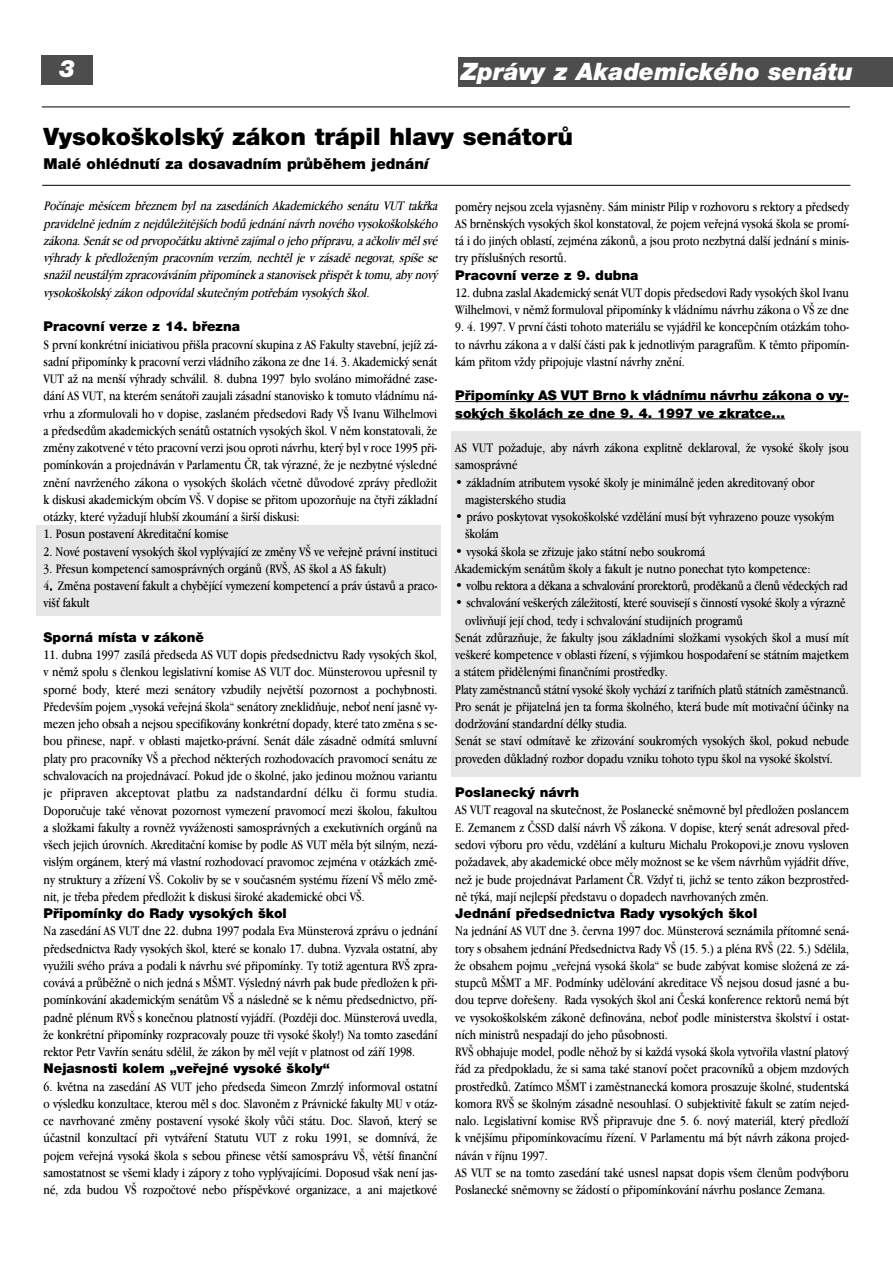
<style>
.page{position:relative;width:893px;height:1262px;background:#fff}
.page>*{position:absolute;margin:0;border:0;box-sizing:border-box;transform-origin:0 0}
.t1{font:900 24px "Helvetica Neue CE";color:#000}
.t2{font:italic 900 24px "Helvetica Neue CE";color:#fff}
.t3{font:900 15px "Helvetica Neue CE";color:#000}
.t4{font:13.5px/17.2px "Apple Garamond CE";color:#000;text-align:justify}
.t5{font:italic 13.5px/17.2px "Apple Garamond CE";color:#000}
.t6{font:900 13.5px/17.2px "Helvetica Neue CE";color:#000}
.t7{font:13.5px "Apple Garamond CE";letter-spacing:-.02em;color:#000}
.s1{font-style:italic}
</style>
<div class="page">
<div style="left:451px;top:431px;width:409px;height:346px;background:#e6e6e6"></div>
<div style="left:36px;top:525px;width:404px;height:91px;background:#e6e6e6"></div>
<div style="left:458px;top:57px;width:434px;height:30px;background:#4d4d4d"></div>
<div style="left:42px;top:55px;width:51px;height:29px;background:#4d4d4d"></div>
<hr style="left:42px;top:106px;width:808px;height:1px;background:#000">
<hr style="left:455px;top:401px;width:154px;height:1px;background:#000">
<hr style="left:609px;top:401px;width:33px;height:1px;background:#000">
<hr style="left:642px;top:401px;width:186px;height:1px;background:#000">
<svg style="left:828px;top:401px;width:20px;height:1px"></svg>
<hr style="left:455px;top:418px;width:330px;height:1px;background:#000">
<hr style="left:42px;top:185px;width:808px;height:1px;background:#000">
<h1 class="t2" style="left:59px;top:60px;width:18px">3</h1>
<h1 class="t2" style="left:461px;top:62px;width:393px">Zprávy z Akademického senátu</h1>
<h1 class="t1" style="left:44px;top:127px;width:531px">Vysoko‰kolsk˘ zákon trápil hlavy senátorÛ</h1>
<p class="t3" style="left:44px;top:158px;width:387px">Malé ohlédnutí za dosavadním prÛbûhem jednán<span class="s1">í</span></p>
<p class="t5" style="left:44px;top:199px;width:398px">Poãínaj e mûsícem bfieznem byl na zasedáních Akademického senátu VUT takfika pravidelnû j edním z nej dÛleÏitûj ‰ích bodÛ j ednání návrh nového vysoko‰kolského zákona.Senátse od prvopoãátku aktivnû zaj ímalo jeho pfiípravu,a aãkolivmûlsvé v˘hrady k pfiedloÏen˘m pracovním verzím, nechtûl j e v zásadû negovat, spí‰e se snaÏilneustál˘m zpracováváním pfiipomínek a stanovisek pfiispûtk tomu,aby nov˘ vysoko‰kolsk˘ zákon odpovídalskuteãn˘m potfiebám vysok˘ch ‰kol.</p>
<p class="t6" style="left:44px;top:319px;width:198px">Pracovní verze z 14. bfiezna</p>
<p class="t4" style="left:44px;top:337px;width:395px">S první konkrétní iniciativou pfii‰la pracovní skupina z AS Fakulty stavební, jejíÏ zá&shy;sadní pfiipomínky k pracovní verzi vládního zákona ze dne 14. 3. Akademick˘ senát VUT aÏ na men‰í v˘hrady schválil. 8. dubna 1997 bylo svoláno mimofiádné zase&shy;dání AS VUT, na kterém senátofii zaujali zásadní stanovisko k tomuto vládnímu ná&shy;vrhu a zformulovali ho v dopise, zaslaném pfiedsedovi Rady V· Ivanu Wilhelmovi a pfiedsedÛm akademick˘ch senátÛ ostatních vysok˘ch ‰kol. V nûm konstatovali, Ïe zmûny zakotvené v této pracovní verzi jsou oproti návrhu, kter˘ byl v roce 1995 pfii&shy;pomínkován a projednáván v Parlamentu âR, tak v˘razné, Ïe je nezbytné v˘sledné znûní navrÏeného zákona o vysok˘ch ‰kolách vãetnû dÛvodové zprávy pfiedloÏit k diskusi akademick˘m obcím V·. V dopise se pfiitom upozorÀuje na ãtyfii základní otázky, které vyÏadují hlub‰í zkoumání a ‰ir‰í diskusi:</p>
<p class="t4" style="left:44px;top:527px;width:186px">1. Posun postavení Akreditaãní komise</p>
<p class="t4" style="left:44px;top:544px;width:395px">2. Nové postavení vysok˘ch ‰kol vypl˘vající ze zmûny V· ve vefiejnû právní instituci</p>
<p class="t4" style="left:44px;top:561px;width:344px">3. Pfiesun kompetencí samosprávn˘ch orgánÛ (RV·, AS ‰kol a AS fakult)</p>
<p class="t4" style="left:44px;top:578px;width:395px">4. Zmûna postavení fakult a chybûjící vymezení kompetencí a práv ústavÛ a praco&shy;vi‰È fakult</p>
<p class="t6" style="left:44px;top:630px;width:162px">Sporná místa v zákonû</p>
<p class="t4" style="left:44px;top:647px;width:395px">11. dubna 1997 zasílá pfiedseda AS VUT dopis pfiedsednictvu Rady vysok˘ch ‰kol, v nûmÏ spolu s ãlenkou legislativní komise AS VUT doc. Münsterovou upfiesnil ty sporné body, které mezi senátory vzbudily nejvût‰í pozornost a pochybnosti.<br>Pfiedev‰ím pojem „vysoká vefiejná ‰kola“ senátory zneklidÀuje, neboÈ není jasnû vy&shy;mezen jeho obsah a nejsou specifikovány konkrétní dopady, které tato zmûna s se&shy;bou pfiinese, napfi. v oblasti majetko-právní. Senát dále zásadnû odmítá smluvní platy pro pracovníky V· a pfiechod nûkter˘ch rozhodovacích pravomocí senátu ze schvalovacích na projednávací. Pokud jde o ‰kolné, jako jedinou moÏnou variantu je pfiipraven akceptovat platbu za nadstandardní délku ãi formu studia.<br>Doporuãuje také vûnovat pozornost vymezení pravomocí mezi ‰kolou, fakultou a sloÏkami fakulty a rovnûÏ vyváÏenosti samosprávn˘ch a exekutivních orgánÛ na v‰ech jejich úrovních. Akreditaãní komise by podle AS VUT mûla b˘t siln˘m, nezá&shy;visl˘m orgánem, kter˘ má vlastní rozhodovací pravomoc zejména v otázkách zmû&shy;ny struktury a zfiízení V·. Cokoliv by se v souãasném systému fiízení V· mûlo zmû&shy;nit, je tfieba pfiedem pfiedloÏit k diskusi ‰iroké akademické obci V·.</p>
<p class="t6" style="left:44px;top:906px;width:245px">Pfiipomínky do Rady vysok˘ch ‰kol</p>
<p class="t4" style="left:44px;top:923px;width:395px">Na zasedání AS VUT dne 22. dubna 1997 podala Eva Münsterová zprávu o jednání pfiedsednictva Rady vysok˘ch ‰kol, které se konalo 17. dubna. Vyzvala ostatní, aby vyuÏili svého práva a podali k návrhu své pfiipomínky. Ty totiÏ agentura RV· zpra&shy;covává a prÛbûÏnû o nich jedná s M·MT. V˘sledn˘ návrh pak bude pfiedloÏen k pfii&shy;pomínkování akademick˘m senátÛm V· a následnû se k nûmu pfiedsednictvo, pfií&shy;padnû plénum RV· s koneãnou platností vyjádfií. (Pozdûji doc. Münsterová uvedla, Ïe konkrétní pfiipomínky rozpracovaly pouze tfii vysoké ‰koly!) Na tomto zasedání rektor Petr Vavfiín senátu sdûlil, Ïe zákon by mûl vejít v platnost od záfií 1998.</p>
<p class="t6" style="left:44px;top:1061px;width:288px">Nejasnosti kolem „vefiejné vysoké ‰koly“</p>
<p class="t4" style="left:44px;top:1079px;width:395px">6. kvûtna na zasedání AS VUT jeho pfiedseda Simeon Zmrzl˘ informoval ostatní o v˘sledku konzultace, kterou mûl s doc. Slavonûm z Právnické fakulty MU v otáz&shy;ce navrhované zmûny postavení vysoké ‰koly vÛãi státu. Doc. SlavoÀ, kter˘ se úãastnil konzultací pfii vytváfiení Statutu VUT z roku 1991, se domnívá, Ïe pojem vefiejná vysoká ‰kola s sebou pfiinese vût‰í samosprávu V·, vût‰í finanãní samostatnost se v‰emi klady i zápory z toho vypl˘vajícími. Doposud v‰ak není jas&shy;né, zda budou V· rozpoãtové nebo pfiíspûvkové organizace, a ani majetkové</p>
<p class="t4" style="left:455px;top:199px;width:395px">pomûry nejsou zcela vyjasnûny. Sám ministr Pilip v rozhovoru s rektory a pfiedsedy AS brnûnsk˘ch vysok˘ch ‰kol konstatoval, Ïe pojem vefiejná vysoká ‰kola se promí&shy;tá i do jin˘ch oblastí, zejména zákonÛ, a jsou proto nezbytná dal‰í jednání s minis&shy;try pfiíslu‰n˘ch resortÛ.</p>
<p class="t6" style="left:455px;top:268px;width:185px">Pracovní verze z 9. dubna</p>
<p class="t4" style="left:455px;top:285px;width:395px">12. dubna zaslal Akademick˘ senát VUT dopis pfiedsedovi Rady vysok˘ch ‰kol Ivanu<br>Wilhelmovi, v nûmÏ formuloval pfiipomínky k vládnímu návrhu zákona o V· ze dne</p>
<p class="t4" style="left:455px;top:320px;width:395px">9. 4. 1997. V první ãásti tohoto materiálu se vyjádfiil ke koncepãním otázkám toho&shy;to návrhu zákona a v dal‰í ãásti pak k jednotliv˘m paragrafÛm. K tûmto pfiipomín&shy;kám pfiitom vÏdy pfiipojuje vlastní návrhy znûní.</p>
<p class="t6" style="left:455px;top:388px;width:395px">Pfiipomínky AS VUT Brno k vládnímu návrhu zákona o vy&shy;sok˘ch ‰kolách ze dne 9. 4. 1997 ve zkratce...</p>
<p class="t4" style="left:455px;top:440px;width:395px">AS VUT poÏaduje, aby návrh zákona explitnû deklaroval, Ïe vysoké ‰koly jsou samosprávné</p>
<p class="t4" style="left:465px;top:475px;width:351px;text-indent:-10px">• základním atributem vysoké ‰koly je minimálnû jeden akreditovan˘ obor magisterského studia</p>
<p class="t4" style="left:465px;top:509px;width:371px;text-indent:-10px">• právo poskytovat vysoko‰kolské vzdûlání musí b˘t vyhrazeno pouze vysok˘m ‰kolám</p>
<p class="t4" style="left:455px;top:544px;width:357px">• vysoká ‰kola se zfiizuje jako státní nebo soukromá<br>Akademick˘m senátÛm ‰koly a fakult je nutno ponechat tyto kompetence:</p>
<p class="t7" style="left:455px;top:580px;width:394px">• volbu rektora a dûkana a schvalování prorektorÛ, prodûkanÛ a ãlenÛ vûdeck˘ch rad</p>
<p class="t4" style="left:455px;top:596px;width:392px">• schvalování ve‰ker˘ch záleÏitostí, které souvisejí s ãinností vysoké ‰koly a v˘raznû</p>
<p class="t4" style="left:465px;top:613px;width:279px">ovlivÀují její chod, tedy i schvalování studijních programÛ</p>
<p class="t4" style="left:455px;top:630px;width:395px">Senát zdÛrazÀuje, Ïe fakulty jsou základními sloÏkami vysok˘ch ‰kol a musí mít</p>
<p class="t4" style="left:455px;top:647px;width:395px">ve‰keré kompetence v oblasti fiízení, s v˘jimkou hospodafiení se státním majetkem</p>
<p class="t4" style="left:455px;top:665px;width:214px">a státem pfiidûlen˘mi finanãními prostfiedky.</p>
<p class="t4" style="left:455px;top:682px;width:395px">Platy zamûstnancÛ státní vysoké ‰koly vychází z tarifních platÛ státních zamûstnancÛ.</p>
<p class="t4" style="left:455px;top:699px;width:395px">Pro senát je pfiijatelná jen ta forma ‰kolného, která bude mít motivaãní úãinky na</p>
<p class="t4" style="left:455px;top:716px;width:173px">dodrÏování standardní délky studia.</p>
<p class="t4" style="left:455px;top:734px;width:395px">Senát se staví odmítavû ke zfiizování soukrom˘ch vysok˘ch ‰kol, pokud nebude</p>
<p class="t4" style="left:455px;top:751px;width:379px">proveden dÛkladn˘ rozbor dopadu vzniku tohoto typu ‰kol na vysoké ‰kolství.</p>
<p class="t6" style="left:455px;top:785px;width:125px">Poslaneck˘ návrh</p>
<p class="t4" style="left:455px;top:803px;width:395px">AS VUT reagoval na skuteãnost, Ïe Poslanecké snûmovnû byl pfiedloÏen poslancem E. Zemanem z âSSD dal‰í návrh V· zákona. V dopise, kter˘ senát adresoval pfied&shy;sedovi v˘boru pro vûdu, vzdûlání a kulturu Michalu Prokopovi,je znovu vysloven poÏadavek, aby akademické obce mûly moÏnost se ke v‰em návrhÛm vyjádfiit dfiíve, neÏ je bude projednávat Parlament âR. VÏdyÈ ti, jichÏ se tento zákon bezprostfied&shy;nû t˘ká, mají nejlep‰í pfiedstavu o dopadech navrhovan˘ch zmûn.</p>
<p class="t6" style="left:455px;top:906px;width:303px">Jednání pfiedsednictva Rady vysok˘ch ‰kol</p>
<p class="t4" style="left:455px;top:923px;width:395px;text-align:left">Na jednání AS VUT dne 3. ãervna 1997 doc. Münsterová seznámila pfiítomné sená&shy;tory s obsahem jednání Pfiedsednictva Rady V· (15. 5.) a pléna RV· (22. 5.) Sdûlila, Ïe obsahem pojmu „vefiejná vysoká ‰kola“ se bude zab˘vat komise sloÏená ze zá&shy;stupcÛ M·MT a MF. Podmínky udûlování akreditace V· nejsou dosud jasné a bu&shy;dou teprve dofie‰eny. Rada vysok˘ch ‰kol ani âeská konference rektorÛ nemá b˘t ve vysoko‰kolském zákonû definována, neboÈ podle ministerstva ‰kolství i ostat&shy;ních ministrÛ nespadají do jeho pÛsobnosti.<br>RV· obhajuje model, podle nûhoÏ by si kaÏdá vysoká ‰kola vytvofiila vlastní platov˘ fiád za pfiedpokladu, Ïe si sama také stanoví poãet pracovníkÛ a objem mzdov˘ch prostfiedkÛ. Zatímco M·MT i zamûstnanecká komora prosazuje ‰kolné, studentská komora RV· se ‰koln˘m zásadnû nesouhlasí. O subjektivitû fakult se zatím nejed&shy;nalo. Legislativní komise RV· pfiipravuje dne 5. 6. nov˘ materiál, kter˘ pfiedloÏí k vnûj‰ímu pfiipomínkovacímu fiízení. V Parlamentu má b˘t návrh zákona projed&shy;náván v fiíjnu 1997.<br>AS VUT se na tomto zasedání také usnesl napsat dopis v‰em ãlenÛm podv˘boru Poslanecké snûmovny se Ïádostí o pfiipomínkování návrhu poslance Zemana.</p>
</div>
